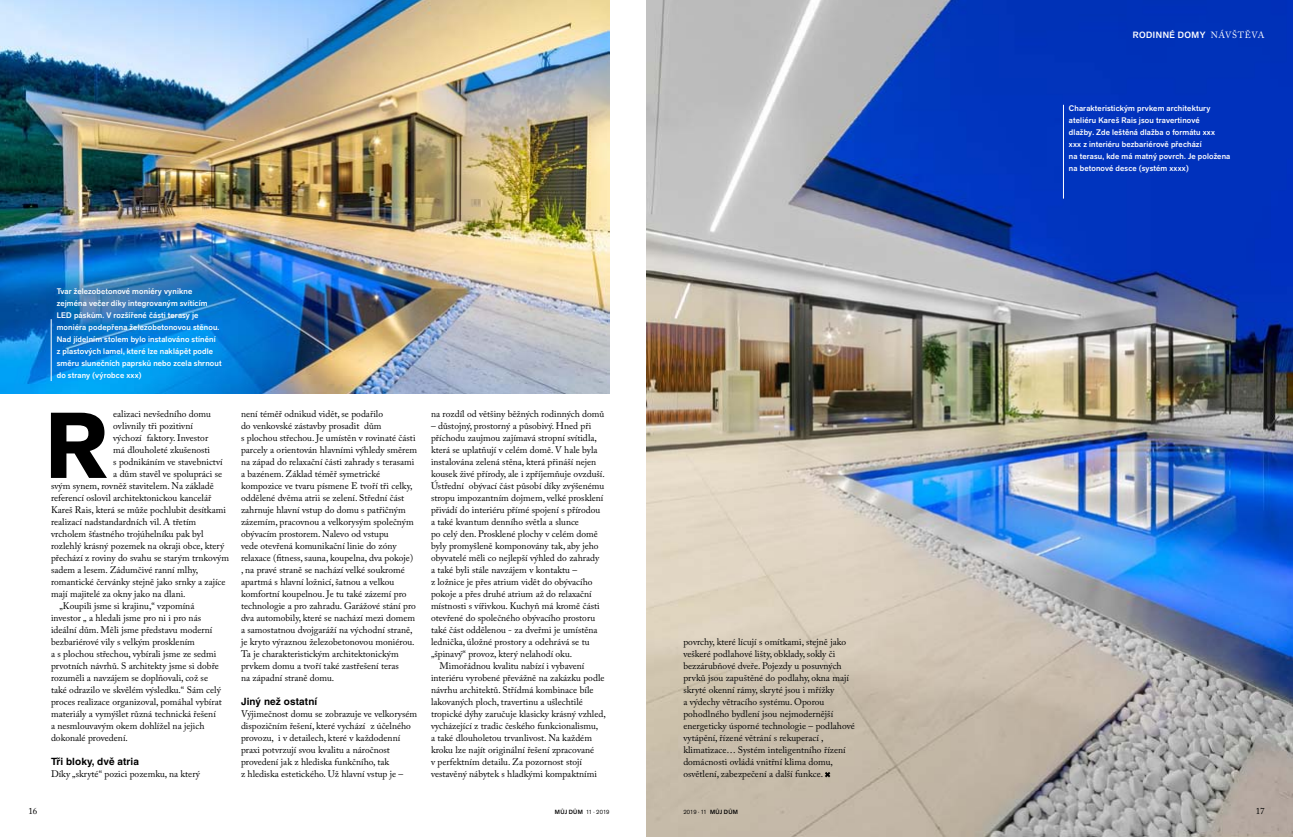
<style>
.page{position:relative;width:1293px;height:837px;background:#fff}
.page>*{position:absolute;margin:0;border:0;box-sizing:border-box;transform-origin:0 0}
.t1{font:700 92.3px "Akzid Grtsk Next";color:#000}
.t2{font:700 10px "Helvetica CE";letter-spacing:.01em;color:#000}
.t3{font:9.5px/12px "Adobe Caslon Pro";color:#000}
.t4{font:500 9px "Akzid Grtsk Next";letter-spacing:.055em;color:#fff}
.t5{font:9px "Adobe Caslon Pro";color:#000}
.t6{font:500 8px/12px "Akzid Grtsk Next";letter-spacing:.02em;color:#fff}
.t7{font:6px "Akzid Grtsk Next";letter-spacing:-.015em;color:#000}
.s1{font-family:"Adobe Caslon Pro";font-weight:400}
.s2{font-weight:500}
</style>
<div class="page">
<img style="left:0;top:0;width:609px;height:393px">
<img style="left:646px;top:0;width:647px;height:836px">
<svg style="left:825px;top:771px;width:5px;height:6px"></svg>
<hr style="left:1063px;top:105px;width:1px;height:93px;background:#fff">
<hr style="left:51px;top:319px;width:1px;height:62px;background:#fff">
<p class="t4" style="left:1132px;top:29px;width:133px">rodinné domy <span class="s1">návštěva</span></p>
<p class="t6" style="left:57px;top:285px;width:166px">Tvar železobetonové moniéry vynikne zejména večer díky integrovaným svítícím LED páskům. V rozšířené části terasy je moniéra podepřena železobetonovou stěnou.<br>Nad jídelním stolem bylo instalováno stínění<br>z plastových lamel, které lze naklápět podle směru slunečních paprsků nebo zcela shrnout do strany (výrobce xxx)</p>
<p class="t3" style="left:113px;top:407px;width:99px">ealizaci nevšedního domu</p>
<p class="t3" style="left:113px;top:419px;width:81px">ovlivnily tři pozitivní</p>
<p class="t3" style="left:113px;top:431px;width:97px">výchozí faktory. Investor</p>
<p class="t3" style="left:113px;top:443px;width:98px">má dlouholeté zkušenosti</p>
<p class="t3" style="left:113px;top:455px;width:111px">s podnikáním ve stavebnictví</p>
<p class="t3" style="left:113px;top:467px;width:110px">a dům stavěl ve spolupráci se</p>
<p class="t3" style="left:51px;top:479px;width:164px">svým synem, rovněž stavitelem. Na základě</p>
<p class="t3" style="left:51px;top:491px;width:162px">referencí oslovil architektonickou kancelář</p>
<p class="t3" style="left:51px;top:503px;width:176px">Kareš Rais, která se může pochlubit desítkami</p>
<p class="t3" style="left:51px;top:515px;width:147px">realizací nadstandardních vil. A třetím</p>
<p class="t3" style="left:51px;top:527px;width:154px">vrcholem šťastného trojúhelníku pak byl</p>
<p class="t3" style="left:51px;top:539px;width:175px">rozlehlý krásný pozemek na okraji obce, který</p>
<p class="t3" style="left:51px;top:551px;width:179px">přechází z roviny do svahu se starým trnkovým</p>
<p class="t3" style="left:51px;top:563px;width:149px">sadem a lesem. Zádumčivé ranní mlhy,</p>
<p class="t3" style="left:51px;top:575px;width:176px">romantické červánky stejně jako srnky a zajíce</p>
<p class="t3" style="left:51px;top:587px;width:136px">mají majitelé za okny jako na dlani.</p>
<p class="t3" style="left:60px;top:599px;width:136px">„Koupili jsme si krajinu,“ vzpomíná</p>
<p class="t3" style="left:51px;top:611px;width:152px">investor „ a hledali jsme pro ni i pro nás</p>
<p class="t3" style="left:51px;top:623px;width:163px">ideální dům. Měli jsme představu moderní</p>
<p class="t3" style="left:51px;top:635px;width:145px">bezbariérové vily s velkým prosklením</p>
<p class="t3" style="left:51px;top:647px;width:167px">a s plochou střechou, vybírali jsme ze sedmi</p>
<p class="t3" style="left:51px;top:659px;width:169px">prvotních návrhů. S architekty jsme si dobře</p>
<p class="t3" style="left:51px;top:671px;width:158px">rozuměli a navzájem se doplňovali, což se</p>
<p class="t3" style="left:51px;top:683px;width:171px">také odrazilo ve skvělém výsledku.“ Sám celý</p>
<p class="t3" style="left:51px;top:695px;width:172px">proces realizace organizoval, pomáhal vybírat</p>
<p class="t3" style="left:51px;top:707px;width:166px">materiály a vymýšlet různá technická řešení</p>
<p class="t3" style="left:51px;top:719px;width:155px">a nesmlouvavým okem dohlížel na jejich</p>
<p class="t3" style="left:51px;top:731px;width:78px">dokonalé provedení.</p>
<p class="t2" style="left:51px;top:755px;width:90px">Tři bloky, dvě atria</p>
<p class="t3" style="left:51px;top:767px;width:150px">Díky „skryté“ pozici pozemku, na který</p>
<h1 class="t1" style="left:46px;top:385px;width:63px">R</h1>
<p class="t3" style="left:241px;top:407px;width:177px">není téměř odnikud vidět, se podařilo<br>do venkovské zástavby prosadit dům<br>s plochou střechou. Je umístěn v rovinaté části parcely a orientován hlavními výhledy směrem na západ do relaxační části zahrady s terasami a bazénem. Základ téměř symetrické kompozice ve tvaru písmene E tvoří tři celky, oddělené dvěma atrii se zelení. Střední část zahrnuje hlavní vstup do domu s patřičným zázemím, pracovnou a velkorysým společným obývacím prostorem. Nalevo od vstupu<br>vede otevřená komunikační linie do zóny relaxace (fitness, sauna, koupelna, dva pokoje) , na pravé straně se nachází velké soukromé apartmá s hlavní ložnicí, šatnou a velkou komfortní koupelnou. Je tu také zázemí pro technologie a pro zahradu. Garážové stání pro dva automobily, které se nachází mezi domem a samostatnou dvojgaráží na východní straně, je kryto výraznou železobetonovou moniérou.<br>Ta je charakteristickým architektonickým prvkem domu a tvoří také zastřešení teras<br>na západní straně domu.</p>
<p class="t2" style="left:241px;top:695px;width:78px">Jiný než ostatní</p>
<p class="t3" style="left:241px;top:707px;width:178px">Výjimečnost domu se zobrazuje ve velkorysém dispozičním řešení, které vychází z účelného provozu, i v detailech, které v každodenní praxi potvrzují svou kvalitu a náročnost provedení jak z hlediska funkčního, tak<br>z hlediska estetického. Už hlavní vstup je –</p>
<p class="t3" style="left:431px;top:407px;width:175px">na rozdíl od většiny běžných rodinných domů</p>
<p class="t3" style="left:431px;top:419px;width:162px">– důstojný, prostorný a působivý. Hned při</p>
<p class="t3" style="left:431px;top:431px;width:167px">příchodu zaujmou zajímavá stropní svítidla,</p>
<p class="t3" style="left:431px;top:443px;width:168px">která se uplatňují v celém domě. V hale byla</p>
<p class="t3" style="left:431px;top:455px;width:167px">instalována zelená stěna, která přináší nejen</p>
<p class="t3" style="left:431px;top:467px;width:175px">kousek živé přírody, ale i zpříjemňuje ovzduší.</p>
<p class="t3" style="left:431px;top:479px;width:175px">Ústřední obývací část působí díky zvýšenému</p>
<p class="t3" style="left:431px;top:491px;width:174px">stropu impozantním dojmem, velké prosklení</p>
<p class="t3" style="left:431px;top:503px;width:171px">přivádí do interiéru přímé spojení s přírodou</p>
<p class="t3" style="left:431px;top:515px;width:149px">a také kvantum denního světla a slunce</p>
<p class="t3" style="left:431px;top:527px;width:168px">po celý den. Prosklené plochy v celém domě</p>
<p class="t3" style="left:431px;top:539px;width:169px">byly promyšleně komponovány tak, aby jeho</p>
<p class="t3" style="left:431px;top:551px;width:170px">obyvatelé měli co nejlepší výhled do zahrady</p>
<p class="t3" style="left:431px;top:563px;width:148px">a také byli stále navzájem v kontaktu –</p>
<p class="t3" style="left:431px;top:575px;width:163px">z ložnice je přes atrium vidět do obývacího</p>
<p class="t3" style="left:431px;top:587px;width:162px">pokoje a přes druhé atrium až do relaxační</p>
<p class="t3" style="left:431px;top:599px;width:170px">místnosti s vířivkou. Kuchyň má kromě části</p>
<p class="t3" style="left:431px;top:611px;width:166px">otevřené do společného obývacího prostoru</p>
<p class="t3" style="left:431px;top:623px;width:168px">také část oddělenou - za dveřmi je umístěna</p>
<p class="t3" style="left:431px;top:635px;width:160px">lednička, úložné prostory a odehrává se tu</p>
<p class="t3" style="left:431px;top:647px;width:143px">„špinavý“ provoz, který nelahodí oku.</p>
<p class="t3" style="left:439px;top:659px;width:147px">Mimořádnou kvalitu nabízí i vybavení</p>
<p class="t3" style="left:431px;top:671px;width:175px">interiéru vyrobené převážně na zakázku podle</p>
<p class="t3" style="left:431px;top:683px;width:164px">návrhu architektů. Střídmá kombinace bíle</p>
<p class="t3" style="left:431px;top:695px;width:153px">lakovaných ploch, travertinu a ušlechtilé</p>
<p class="t3" style="left:431px;top:707px;width:176px">tropické dýhy zaručuje klasicky krásný vzhled,</p>
<p class="t3" style="left:431px;top:719px;width:169px">vycházející z tradic českého funkcionalismu,</p>
<p class="t3" style="left:431px;top:731px;width:162px">a také dlouholetou trvanlivost. Na každém</p>
<p class="t3" style="left:431px;top:743px;width:165px">kroku lze najít originální řešení zpracované</p>
<p class="t3" style="left:431px;top:755px;width:153px">v perfektním detailu. Za pozornost stojí</p>
<p class="t3" style="left:431px;top:767px;width:167px">vestavěný nábytek s hladkými kompaktními</p>
<p class="t3" style="left:683px;top:635px;width:173px">povrchy, které lícují s omítkami, stejně jako veškeré podlahové lišty, obklady, sokly či bezzárubňové dveře. Pojezdy u posuvných prvků jsou zapuštěné do podlahy, okna mají skryté okenní rámy, skryté jsou i mřížky<br>a výdechy větracího systému. Oporou pohodlného bydlení jsou nejmodernější energeticky úsporné technologie – podlahové vytápění, řízené větrání s rekuperací , klimatizace… Systém inteligentního řízení domácnosti ovládá vnitřní klima domu, osvětlení, zabezpečení a další funkce.</p>
<p class="t6" style="left:1069px;top:102px;width:163px">Charakteristickým prvkem architektury ateliéru Kareš Rais jsou travertinové<br>dlažby. Zde leštěná dlažba o formátu xxx<br>xxx z interiéru bezbariérově přechází<br>na terasu, kde má matný povrch. Je položena na betonové desce (systém xxxx)</p>
<p class="t5" style="left:28px;top:805px;width:10px">16</p>
<p class="t7" style="left:555px;top:808px;width:56px"><span class="s2">Můj dům</span> 11 · 2019</p>
<p class="t7" style="left:683px;top:808px;width:55px">2019 · 11 <span class="s2">Můj dům</span></p>
<p class="t5" style="left:1256px;top:805px;width:10px">17</p>
</div>
